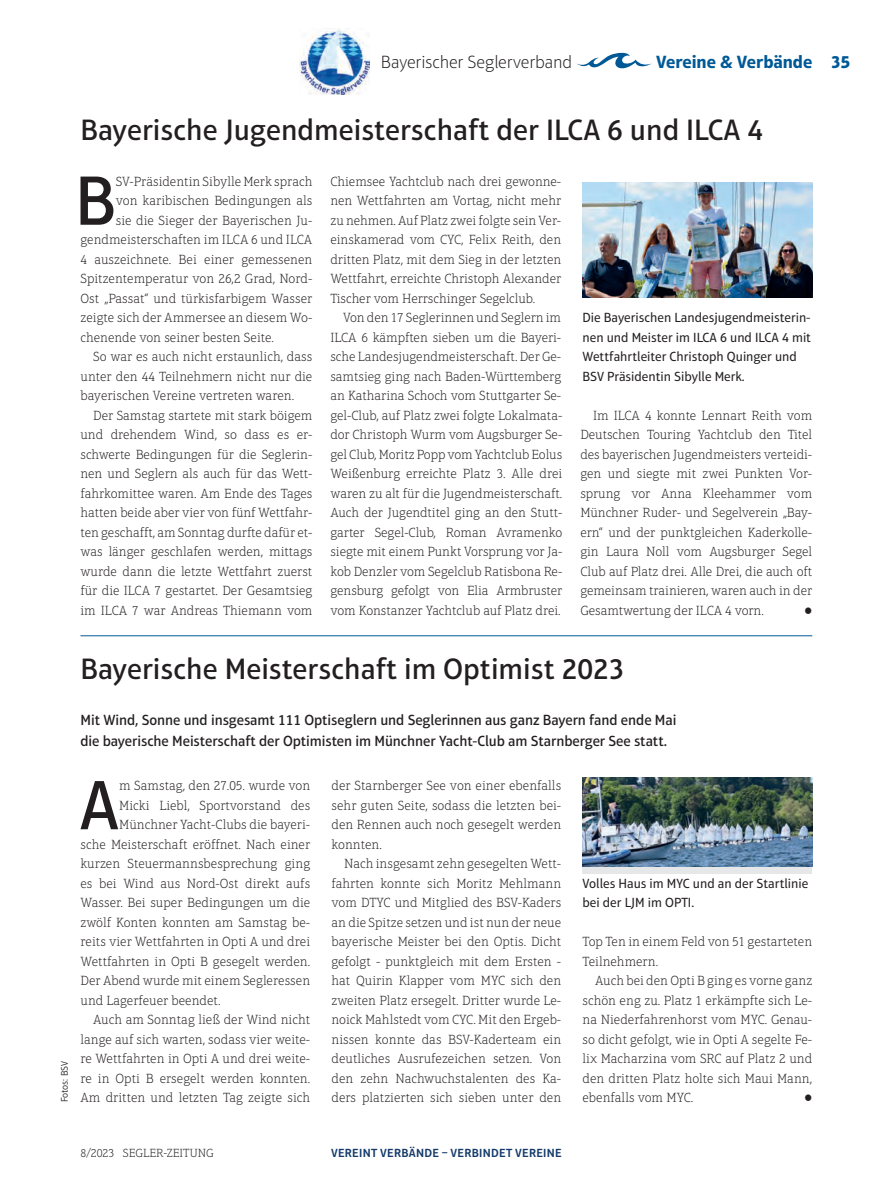
<style>
.page{position:relative;width:894px;height:1191px;background:#fff}
.page>*{position:absolute;margin:0;border:0;box-sizing:border-box;transform-origin:0 0}
.t1{font:500 70.8px "Aptifer Sans LT Pro";color:#231f20}
.t2{font:500 30px "Aptifer Sans LT Pro";color:#231f20}
.t3{font:100 18px "Aptifer Sans LT Pro";letter-spacing:-.01em;color:#231f20}
.t4{font:700 18px "Aptifer Sans LT Pro";letter-spacing:-.005em;color:#005996}
.t5{font:500 15px/21px "Aptifer Sans LT Pro";letter-spacing:-.005em;color:#231f20}
.t6{font:100 13.5px/19.5px "Aptifer Slab LT Pro";letter-spacing:-.005em;color:#231f20;text-align:justify}
.t7{font:13.5px/19.5px "Aptifer Sans LT Pro";color:#231f20}
.t8{font:600 12px "Aptifer Sans LT Pro";letter-spacing:.025em;color:#133a6a}
.t9{font:100 12px "Aptifer Slab LT Pro";color:#231f20}
.t10{font:300 9.75px "Aptifer Sans LT Pro";letter-spacing:-.005em;color:#231f20}
</style>
<div class="page">
<svg style="left:576px;top:52px;width:76px;height:17px"></svg>
<img style="left:300px;top:28px;width:69px;height:67px">
<hr style="left:80px;top:635px;width:732px;height:1px;background:#005996">
<img style="left:582px;top:183px;width:230px;height:115px">
<div style="left:582px;top:777px;width:230px;height:96px;background:#e6e7e9"></div>
<img style="left:582px;top:777px;width:230px;height:90px">
<h3 class="t3" style="left:381px;top:52px;width:193px">Bayerischer Seglerverband</h3>
<h3 class="t4" style="left:656px;top:51px;width:196px">Vereine &amp; Verbände 35</h3>
<h2 class="t2" style="left:80px;top:112px;width:684px">Bayerische Jugendmeisterschaft der ILCA 6 und ILCA 4</h2>
<h1 class="t1" style="left:75px;top:160px;width:42px">B</h1>
<p class="t6" style="left:116px;top:172px;width:198px">SV-Präsidentin Sibylle Merk sprach</p>
<p class="t6" style="left:330px;top:172px;width:232px">Chiemsee Yachtclub nach drei gewonne&shy;nen Wettfahrten am Vortag, nicht mehr zu nehmen. Auf Platz zwei folgte sein Ver&shy;einskamerad vom CYC, Felix Reith, den dritten Platz, mit dem Sieg in der letzten Wettfahrt, erreichte Christoph Alexander Tischer vom Herrschinger Segelclub.</p>
<p class="t6" style="left:330px;top:308px;width:233px;text-indent:13px">Von den 17 Seglerinnen und Seglern im ILCA 6 kämpften sieben um die Bayeri&shy;sche Landesjugendmeisterschaft. Der Ge&shy;samtsieg ging nach Baden-Württemberg an Katharina Schoch vom Stuttgarter Se&shy;gel-Club, auf Platz zwei folgte Lokalmata&shy;dor Christoph Wurm vom Augsburger Se&shy;gel Club, Moritz Popp vom Yachtclub Eolus Weißenburg erreichte Platz 3. Alle drei waren zu alt für die Jugendmeisterschaft.<br>Auch der Jugendtitel ging an den Stutt&shy;garter Segel-Club, Roman Avramenko siegte mit einem Punkt Vorsprung vor Ja&shy;kob Denzler vom Segelclub Ratisbona Re&shy;gensburg gefolgt von Elia Armbruster vom Konstanzer Yachtclub auf Platz drei.</p>
<p class="t6" style="left:116px;top:191px;width:198px">von karibischen Bedingungen als</p>
<p class="t6" style="left:116px;top:211px;width:198px">sie die Sieger der Bayerischen Ju-</p>
<p class="t6" style="left:80px;top:230px;width:233px">gendmeisterschaften im ILCA 6 und ILCA</p>
<p class="t6" style="left:80px;top:250px;width:233px">4 auszeichnete. Bei einer gemessenen</p>
<p class="t6" style="left:80px;top:269px;width:233px">Spitzentemperatur von 26,2 Grad, Nord-</p>
<p class="t6" style="left:80px;top:289px;width:233px">Ost „Passat“ und türkisfarbigem Wasser</p>
<p class="t6" style="left:80px;top:308px;width:233px">zeigte sich der Ammersee an diesem Wo-</p>
<p class="t6" style="left:80px;top:328px;width:195px">chenende von seiner besten Seite.</p>
<p class="t6" style="left:93px;top:347px;width:221px">So war es auch nicht erstaunlich, dass</p>
<p class="t6" style="left:80px;top:367px;width:233px">unter den 44 Teilnehmern nicht nur die</p>
<p class="t6" style="left:80px;top:386px;width:215px">bayerischen Vereine vertreten waren.</p>
<p class="t6" style="left:93px;top:406px;width:220px">Der Samstag startete mit stark böigem</p>
<p class="t6" style="left:80px;top:425px;width:233px">und drehendem Wind, so dass es er-</p>
<p class="t6" style="left:80px;top:445px;width:233px">schwerte Bedingungen für die Seglerin-</p>
<p class="t6" style="left:80px;top:464px;width:233px">nen und Seglern als auch für das Wett-</p>
<p class="t6" style="left:80px;top:484px;width:233px">fahrkomittee waren. Am Ende des Tages</p>
<p class="t6" style="left:80px;top:503px;width:233px">hatten beide aber vier von fünf Wettfahr-</p>
<p class="t6" style="left:80px;top:523px;width:233px">ten geschafft, am Sonntag durfte dafür et-</p>
<p class="t6" style="left:80px;top:542px;width:233px">was länger geschlafen werden, mittags</p>
<p class="t6" style="left:80px;top:562px;width:233px">wurde dann die letzte Wettfahrt zuerst</p>
<p class="t6" style="left:80px;top:581px;width:233px">für die ILCA 7 gestartet. Der Gesamtsieg</p>
<p class="t6" style="left:80px;top:601px;width:233px">im ILCA 7 war Andreas Thiemann vom</p>
<p class="t7" style="left:582px;top:308px;width:230px">Die Bayerischen Landesjugendmeisterin&shy;nen und Meister im ILCA 6 und ILCA 4 mit Wettfahrtleiter Christoph Quinger und BSV Präsidentin Sibylle Merk.</p>
<p class="t6" style="left:580px;top:406px;width:233px;text-indent:13px">Im ILCA 4 konnte Lennart Reith vom Deutschen Touring Yachtclub den Titel des bayerischen Jugendmeisters verteidi&shy;gen und siegte mit zwei Punkten Vor&shy;sprung vor Anna Kleehammer vom Münchner Ruder- und Segelverein „Bay&shy;ern“ und der punktgleichen Kaderkolle&shy;gin Laura Noll vom Augsburger Segel Club auf Platz drei. Alle Drei, die auch oft gemeinsam trainieren, waren auch in der Gesamtwertung der ILCA 4 vorn.</p>
<p class="t6" style="left:804px;top:601px;width:9px">●</p>
<p class="t10" style="left:59px;top:1102px;width:43px;rotate:-90deg">Fotos: BSV</p>
<h2 class="t2" style="left:80px;top:652px;width:545px">Bayerische Meisterschaft im Optimist 2023</h2>
<p class="t5" style="left:80px;top:709px;width:597px">Mit Wind, Sonne und insgesamt 111 Optiseglern und Seglerinnen aus ganz Bayern fand ende Mai die bayerische Meisterschaft der Optimisten im Münchner Yacht-Club am Starnberger See statt.</p>
<h1 class="t1" style="left:79px;top:764px;width:41px">A</h1>
<p class="t6" style="left:119px;top:776px;width:192px">m Samstag, den 27.05. wurde von</p>
<p class="t6" style="left:331px;top:776px;width:231px">der Starnberger See von einer ebenfalls sehr guten Seite, sodass die letzten bei&shy;den Rennen auch noch gesegelt werden konnten.</p>
<p class="t6" style="left:331px;top:854px;width:231px;text-indent:13px">Nach insgesamt zehn gesegelten Wett&shy;fahrten konnte sich Moritz Mehlmann vom DTYC und Mitglied des BSV-Kaders an die Spitze setzen und ist nun der neue bayerische Meister bei den Optis. Dicht gefolgt - punktgleich mit dem Ersten - hat Quirin Klapper vom MYC sich den zweiten Platz ersegelt. Dritter wurde Le&shy;noick Mahlstedt vom CYC. Mit den Ergeb&shy;nissen konnte das BSV-Kaderteam ein deutliches Ausrufezeichen setzen. Von den zehn Nachwuchstalenten des Ka&shy;ders platzierten sich sieben unter den</p>
<p class="t6" style="left:119px;top:796px;width:192px">Micki Liebl, Sportvorstand des</p>
<p class="t6" style="left:119px;top:815px;width:192px">Münchner Yacht-Clubs die bayeri-</p>
<p class="t6" style="left:80px;top:835px;width:231px">sche Meisterschaft eröffnet. Nach einer</p>
<p class="t6" style="left:80px;top:854px;width:231px">kurzen Steuermannsbesprechung ging</p>
<p class="t6" style="left:80px;top:874px;width:231px">es bei Wind aus Nord-Ost direkt aufs</p>
<p class="t6" style="left:80px;top:893px;width:231px">Wasser. Bei super Bedingungen um die</p>
<p class="t6" style="left:80px;top:913px;width:231px">zwölf Konten konnten am Samstag be-</p>
<p class="t6" style="left:80px;top:932px;width:231px">reits vier Wettfahrten in Opti A und drei</p>
<p class="t6" style="left:80px;top:952px;width:231px">Wettfahrten in Opti B gesegelt werden.</p>
<p class="t6" style="left:80px;top:971px;width:231px">Der Abend wurde mit einem Segleressen</p>
<p class="t6" style="left:80px;top:991px;width:141px">und Lagerfeuer beendet.</p>
<p class="t6" style="left:93px;top:1010px;width:218px">Auch am Sonntag ließ der Wind nicht</p>
<p class="t6" style="left:80px;top:1030px;width:231px">lange auf sich warten, sodass vier weite-</p>
<p class="t6" style="left:80px;top:1049px;width:231px">re Wettfahrten in Opti A und drei weite-</p>
<p class="t6" style="left:80px;top:1069px;width:231px">re in Opti B ersegelt werden konnten.</p>
<p class="t6" style="left:80px;top:1088px;width:231px">Am dritten und letzten Tag zeigte sich</p>
<p class="t7" style="left:582px;top:873px;width:227px">Volles Haus im MYC und an der Startlinie bei der LJM im OPTI.</p>
<p class="t6" style="left:582px;top:932px;width:231px">Top Ten in einem Feld von 51 gestarteten<br>Teilnehmern.</p>
<p class="t6" style="left:582px;top:971px;width:231px;text-indent:13px">Auch bei den Opti B ging es vorne ganz schön eng zu. Platz 1 erkämpfte sich Le&shy;na Niederfahrenhorst vom MYC. Genau&shy;so dicht gefolgt, wie in Opti A segelte Fe&shy;lix Macharzina vom SRC auf Platz 2 und den dritten Platz holte sich Maui Mann, ebenfalls vom MYC.</p>
<p class="t6" style="left:804px;top:1088px;width:9px">●</p>
<p class="t9" style="left:80px;top:1146px;width:135px">8/2023 SEGLER-ZEITUNG</p>
<p class="t8" style="left:331px;top:1146px;width:232px">VEREINT VERBÄNDE – VERBINDET VEREINE</p>
</div>
